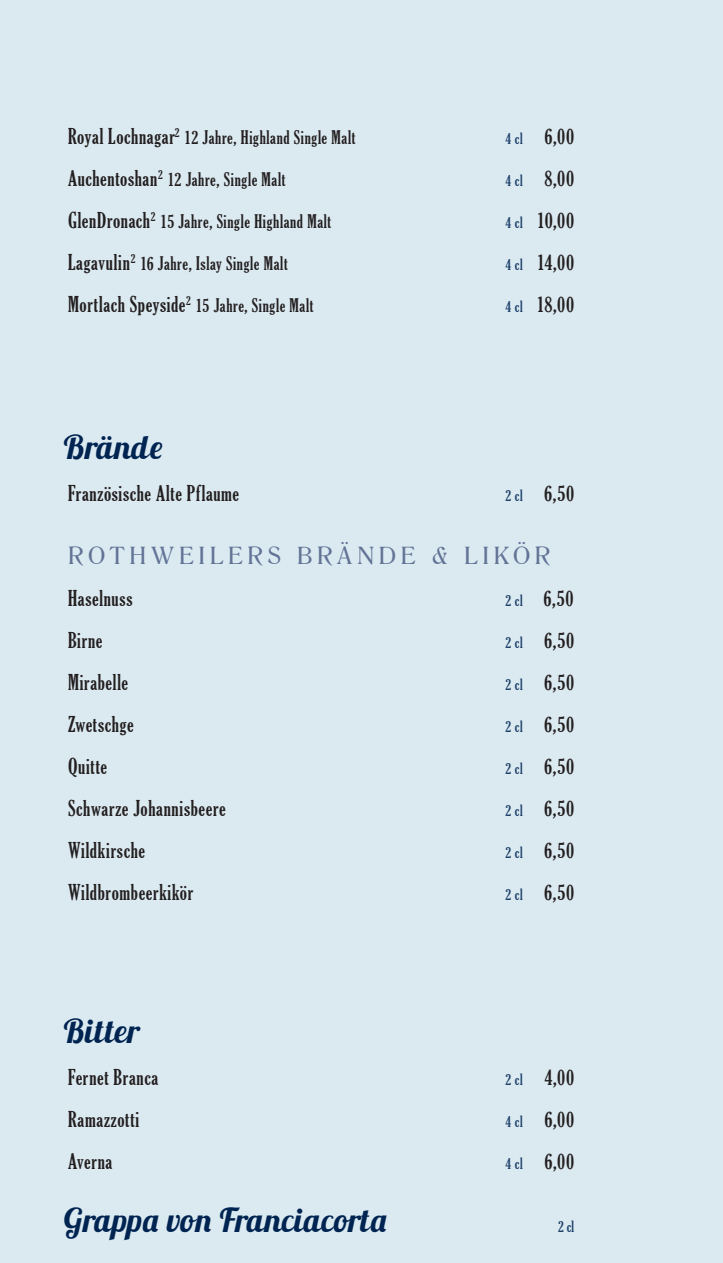
<style>
.page{position:relative;width:723px;height:1263px;background:#dbeaf1}
.page>*{position:absolute;margin:0;border:0;box-sizing:border-box;transform-origin:0 0}
.t1{font:33px "Lobster 1.3";letter-spacing:.02em;color:#002451}
.t2{font:24px "Romana BT";letter-spacing:.195em;color:#627396}
.t3{font:extra-condensed 21px "Gloucester";letter-spacing:.03em;color:#231f20}
.t4{font:extra-condensed 18px "Gloucester";letter-spacing:.035em;color:#231f20}
.t5{font:extra-condensed 15px "Gloucester";color:#1e416a}
.s1{font-size:21px}
.s2{font-size:15px;color:#1e416a}
</style>
<div class="page">
<p class="t4" style="left:68px;top:127px;width:289px"><span class="s1">Royal Lochnagar</span><sup>2</sup> 12 Jahre, Highland Single Malt</p>
<p class="t3" style="left:506px;top:124px;width:70px"><span class="s2">4 cl</span> 6,00</p>
<p class="t4" style="left:68px;top:169px;width:219px"><span class="s1">Auchentoshan</span><sup>2</sup> 12 Jahre, Single Malt</p>
<p class="t3" style="left:506px;top:166px;width:70px"><span class="s2">4 cl</span> 8,00</p>
<p class="t4" style="left:68px;top:211px;width:265px"><span class="s1">GlenDronach</span><sup>2</sup> 15 Jahre, Single Highland Malt</p>
<p class="t3" style="left:506px;top:208px;width:70px"><span class="s2">4 cl</span> 10,00</p>
<p class="t4" style="left:68px;top:253px;width:221px"><span class="s1">Lagavulin</span><sup>2</sup> 16 Jahre, Islay Single Malt</p>
<p class="t3" style="left:506px;top:250px;width:70px"><span class="s2">4 cl</span> 14,00</p>
<p class="t4" style="left:68px;top:295px;width:247px"><span class="s1">Mortlach Speyside</span><sup>2</sup> 15 Jahre, Single Malt</p>
<p class="t3" style="left:506px;top:292px;width:70px"><span class="s2">4 cl</span> 18,00</p>
<h1 class="t1" style="left:64px;top:426px;width:100px">Brände</h1>
<p class="t3" style="left:68px;top:481px;width:173px">Französische Alte Pflaume</p>
<p class="t3" style="left:506px;top:481px;width:70px"><span class="s2">2 cl</span> 6,50</p>
<p class="t2" style="left:68px;top:541px;width:483px">ROTHWEILERS BRÄNDE &amp; LIKÖR</p>
<p class="t3" style="left:68px;top:586px;width:66px">Haselnuss</p>
<p class="t3" style="left:506px;top:586px;width:69px"><span class="s2">2 cl</span> 6,50</p>
<p class="t3" style="left:68px;top:628px;width:36px">Birne</p>
<p class="t3" style="left:506px;top:628px;width:70px"><span class="s2">2 cl</span> 6,50</p>
<p class="t3" style="left:68px;top:670px;width:62px">Mirabelle</p>
<p class="t3" style="left:506px;top:670px;width:70px"><span class="s2">2 cl</span> 6,50</p>
<p class="t3" style="left:68px;top:712px;width:67px">Zwetschge</p>
<p class="t3" style="left:506px;top:712px;width:70px"><span class="s2">2 cl</span> 6,50</p>
<p class="t3" style="left:68px;top:754px;width:41px">Quitte</p>
<p class="t3" style="left:506px;top:754px;width:70px"><span class="s2">2 cl</span> 6,50</p>
<p class="t3" style="left:68px;top:796px;width:159px">Schwarze Johannisbeere</p>
<p class="t3" style="left:506px;top:796px;width:70px"><span class="s2">2 cl</span> 6,50</p>
<p class="t3" style="left:68px;top:838px;width:79px">Wildkirsche</p>
<p class="t3" style="left:506px;top:838px;width:70px"><span class="s2">2 cl</span> 6,50</p>
<p class="t3" style="left:68px;top:880px;width:127px">Wildbrombeerkikör</p>
<p class="t3" style="left:506px;top:880px;width:70px"><span class="s2">2 cl</span> 6,50</p>
<h1 class="t1" style="left:64px;top:1010px;width:78px">Bitter</h1>
<p class="t3" style="left:68px;top:1065px;width:92px">Fernet Branca</p>
<p class="t3" style="left:506px;top:1065px;width:70px"><span class="s2">2 cl</span> 4,00</p>
<p class="t3" style="left:68px;top:1107px;width:73px">Ramazzotti</p>
<p class="t3" style="left:506px;top:1107px;width:70px"><span class="s2">4 cl</span> 6,00</p>
<p class="t3" style="left:68px;top:1149px;width:46px">Averna</p>
<p class="t3" style="left:506px;top:1149px;width:70px"><span class="s2">4 cl</span> 6,00</p>
<h1 class="t1" style="left:64px;top:1199px;width:325px">Grappa von Franciacorta</h1>
<p class="t5" style="left:558px;top:1218px;width:18px">2 cl</p>
</div>
